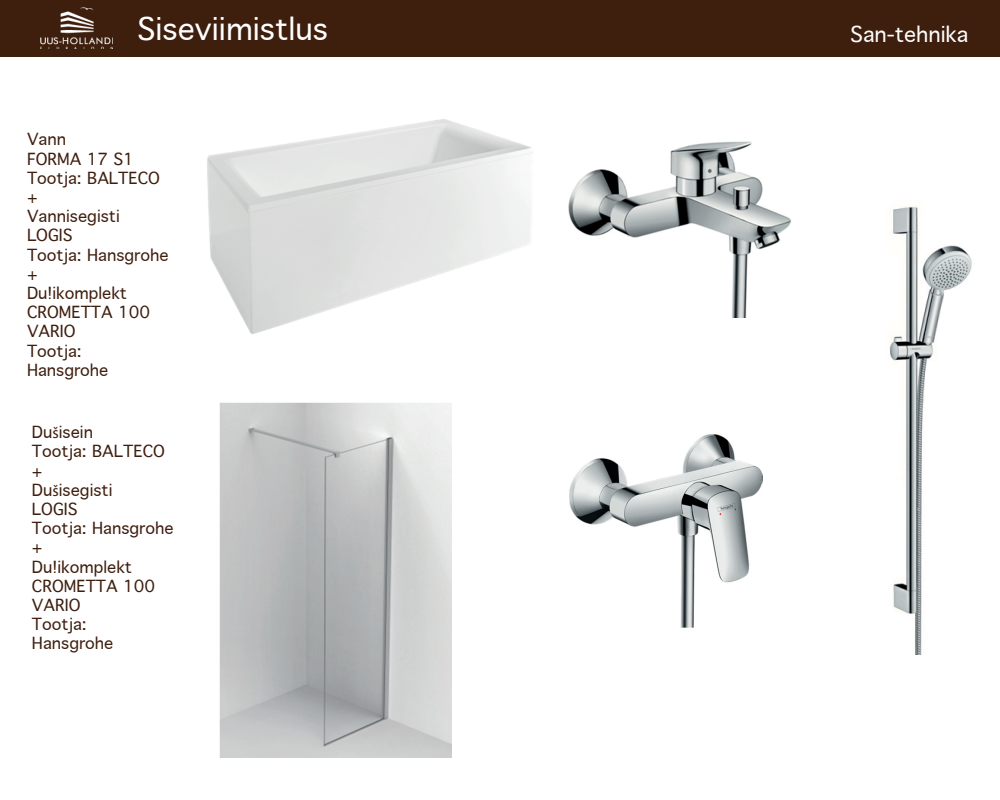
<style>
.page{position:relative;width:1000px;height:800px;background:#fff}
.page>*{position:absolute;margin:0;border:0;box-sizing:border-box;transform-origin:0 0}
.t1{font:30px "Geneva";color:#fff}
.t2{font:21px "Geneva";color:#fff}
.t3{font:16px/19.2px "Geneva";color:#3e1e0e}
.s1{font-family:"Myriad Pro"}
</style>
<div class="page">
<img style="left:568px;top:141px;width:223px;height:176px">
<img style="left:890px;top:206px;width:82px;height:449px">
<img style="left:219px;top:402px;width:232px;height:356px">
<img style="left:569px;top:434px;width:193px;height:194px">
<div style="left:0;top:0;width:1000px;height:56px;background:#3e1e0d"></div>
<img style="left:40px;top:8px;width:72px;height:41px">
<h1 class="t1" style="left:137px;top:12px;width:193px">!"#$%""&amp;"#'()#</h1>
<h2 class="t2" style="left:850px;top:22px;width:120px">San-tehnika</h2>
<p class="t3" style="left:27px;top:130px;width:143px">Vann<br>FORMA 17 S1<br>Tootja: BALTECO +<br>Vannisegisti<br>LOGIS<br>Tootja: Hansgrohe +<br>Du!ikomplekt<br>CROMETTA 100<br>VARIO<br>Tootja:<br>Hansgrohe</p>
<p class="t3" style="left:32px;top:423px;width:143px">Du<span class="s1">š</span>isein<br>Tootja: BALTECO +<br>Du<span class="s1">š</span>isegisti<br>LOGIS<br>Tootja: Hansgrohe +<br>Du!ikomplekt<br>CROMETTA 100<br>VARIO<br>Tootja:<br>Hansgrohe</p>
</div>
